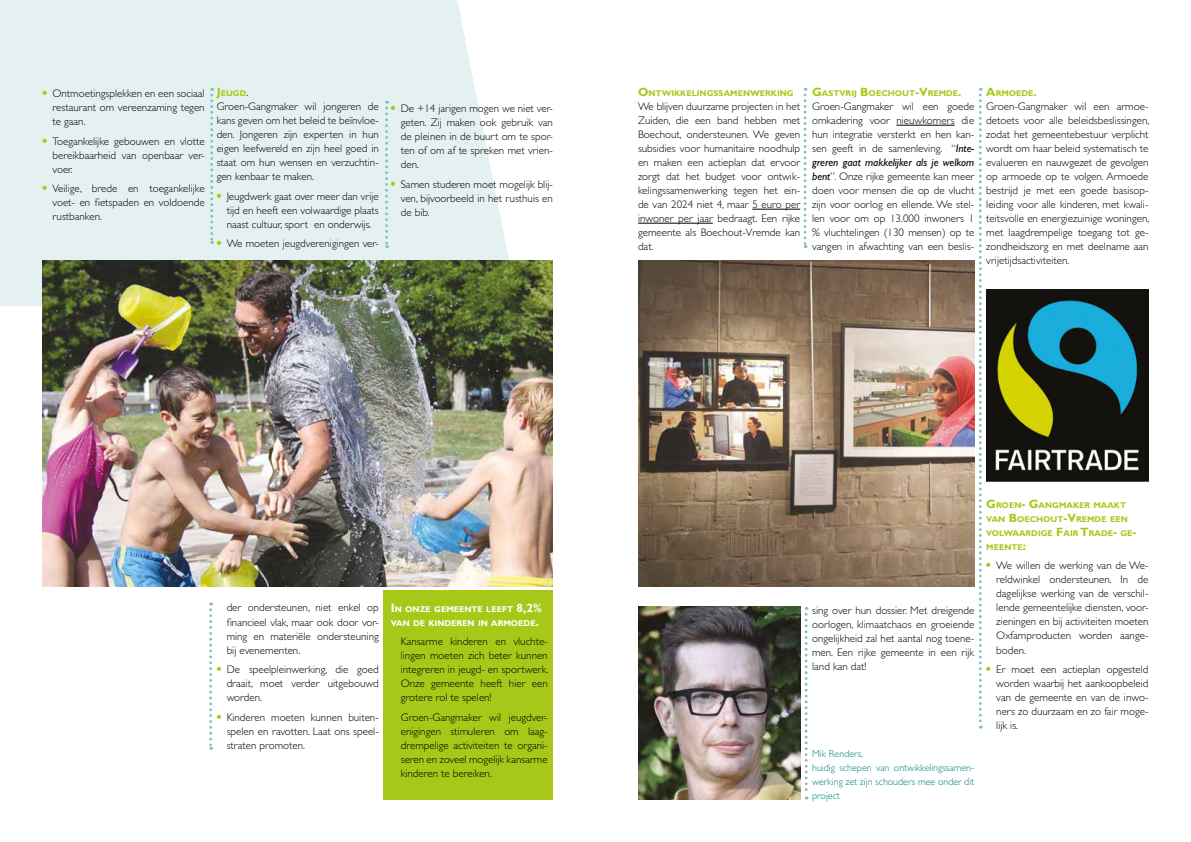
<style>
.page{position:relative;width:1191px;height:842px;background:#fff}
.page>*{position:absolute;margin:0;border:0;box-sizing:border-box;transform-origin:0 0}
.t1{font:700 12px "Gill Sans Std";color:#a8c819}
.t2{font:300 11px/14px "Gill Sans Std";color:#000;text-align:justify}
.t3{font:300 10px/14px "Gill Sans Std";color:#008379}
.t4{font:700 8.4px/14px "Gill Sans Std";color:#a8c819}
.t5{font:700 8.4px "Gill Sans Std";color:#fff}
.t6{font:700 8.4px "Gill Sans Std";letter-spacing:-.03em;color:#a8c819}
.s1{font-family:"Futura Std";font-stretch:condensed;color:#a8c819}
.s2{font-size:12px}
.s3{font-weight:300;font-size:11px;color:#000}
.s4{font-weight:400;font-style:italic}
</style>
<div class="page">
<div style="left:383px;top:590px;width:170px;height:209px;background:#a8c819"></div>
<div style="left:0;top:0;width:509px;height:308px;background:#e5f1f0"></div>
<svg style="left:210px;top:88px;width:3px;height:156px"></svg>
<svg style="left:209px;top:603px;width:3px;height:147px"></svg>
<svg style="left:385px;top:101px;width:3px;height:147px"></svg>
<img style="left:638px;top:607px;width:162px;height:192px">
<svg style="left:804px;top:607px;width:3px;height:192px"></svg>
<hr style="left:752px;top:209px;width:48px;height:1px;background:#000">
<hr style="left:638px;top:223px;width:74px;height:1px;background:#000">
<img style="left:43px;top:260px;width:510px;height:326px">
<img style="left:638px;top:260px;width:336px;height:326px">
<hr style="left:896px;top:125px;width:58px;height:1px;background:#000">
<svg style="left:979px;top:88px;width:2px;height:641px"></svg>
<img style="left:986px;top:289px;width:162px;height:193px">
<svg style="left:803px;top:88px;width:3px;height:160px"></svg>
<p class="t2" style="left:53px;top:86px;width:154px;text-indent:-10px"><span class="s1">•</span> Ontmoetingsplekken en een sociaal restaurant om vereenzaming tegen te gaan.</p>
<p class="t2" style="left:53px;top:134px;width:154px;text-indent:-10px"><span class="s1">•</span> Toegankelijke gebouwen en vlotte bereikbaarheid van openbaar ver&shy;voer.</p>
<p class="t2" style="left:53px;top:182px;width:154px;text-indent:-10px"><span class="s1">•</span> Veilige, brede en toegankelijke voet- en fietspaden en voldoende rustbanken.</p>
<p class="t4" style="left:217px;top:86px;width:33px"><span class="s2">J</span>EUGD<span class="s3">.</span></p>
<p class="t2" style="left:217px;top:100px;width:164px">Groen-Gangmaker wil jongeren de kans geven om het beleid te beïnvloe&shy;den. Jongeren zijn experten in hun eigen leefwereld en zijn heel goed in staat om hun wensen en verzuchtin&shy;gen kenbaar te maken.</p>
<p class="t2" style="left:227px;top:189px;width:154px;text-indent:-10px"><span class="s1">•</span> Jeugdwerk gaat over meer dan vrije tijd en heeft een volwaardige plaats naast cultuur, sport en onderwijs.</p>
<p class="t2" style="left:217px;top:237px;width:164px"><span class="s1">•</span> We moeten jeugdverenigingen ver-</p>
<p class="t2" style="left:401px;top:101px;width:154px;text-indent:-10px"><span class="s1">•</span> De +14 jarigen mogen we niet ver&shy;geten. Zij maken ook gebruik van de pleinen in de buurt om te spor&shy;ten of om af te spreken met vrien&shy;den.</p>
<p class="t2" style="left:401px;top:177px;width:154px;text-indent:-10px"><span class="s1">•</span> Samen studeren moet mogelijk blij&shy;ven, bijvoorbeeld in het rusthuis en de bib.</p>
<p class="t4" style="left:638px;top:86px;width:100px"><span class="s2">O</span>NTWI KKELINGSSAMEN</p>
<p class="t4" style="left:750px;top:86px;width:45px">WERKIN G</p>
<p class="t2" style="left:638px;top:99px;width:164px">We blijven duurzame projecten in het Zuiden, die een band hebben met Boechout, ondersteunen. We geven subsidies voor humanitaire noodhulp en maken een actieplan dat ervoor zorgt dat het budget voor ontwik&shy;kelingssamenwerking tegen het ein&shy;de van 2024 niet 4, maar 5 euro per inwoner per jaar bedraagt. Een rijke gemeente als Boechout-Vremde kan dat.</p>
<p class="t4" style="left:812px;top:86px;width:123px"><span class="s2">G</span>ASTVRIJ <span class="s2">B</span>OECHOUT<span class="s2">-V</span>REMDE</p>
<p class="t1" style="left:958px;top:85px;width:5px">.</p>
<p class="t2" style="left:812px;top:99px;width:164px">Groen-Gangmaker wil een goede omkadering voor nieuwkomers die hun integratie versterkt en hen kan&shy;sen geeft in de samenleving. “<span class="s4">Inte&shy;greren gaat makkelijker als je welkom bent</span>”. Onze rijke gemeente kan meer doen voor mensen die op de vlucht zijn voor oorlog en ellende. We stel&shy;len voor om op 13.000 inwoners 1 % vluchtelingen (130 mensen) op te vangen in afwachting van een beslis-</p>
<p class="t4" style="left:986px;top:86px;width:52px"><span class="s2">A</span>RMOEDE<span class="s2">.</span></p>
<p class="t2" style="left:986px;top:99px;width:164px">Groen-Gangmaker wil een armoe&shy;detoets voor alle beleidsbeslissingen, zodat het gemeentebestuur verplicht wordt om haar beleid systematisch te evalueren en nauwgezet de gevolgen op armoede op te volgen. Armoede bestrijd je met een goede basisop&shy;leiding voor alle kinderen, met kwali&shy;teitsvolle en energiezuinige woningen, met laagdrempelige toegang tot ge&shy;zondheidszorg en met deelname aan vrijetijdsactiviteiten.</p>
<p class="t2" style="left:227px;top:601px;width:154px">der ondersteunen, niet enkel op financieel vlak, maar ook door vor&shy;ming en materiële ondersteuning bij evenementen.</p>
<p class="t2" style="left:227px;top:663px;width:154px;text-indent:-10px"><span class="s1">•</span> De speelpleinwerking, die goed draait, moet verder uitgebouwd worden.</p>
<p class="t2" style="left:227px;top:710px;width:154px;text-indent:-10px"><span class="s1">•</span> Kinderen moeten kunnen buiten&shy;spelen en ravotten. Laat ons speel&shy;straten promoten.</p>
<p class="t5" style="left:391px;top:604px;width:58px"><span class="s2">I</span>N ONZE GEMEEN</p>
<p class="t5" style="left:471px;top:604px;width:72px">TE LEE FT <span class="s2">8,2%</span></p>
<p class="t5" style="left:391px;top:618px;width:51px">VAN DE KINDEREN</p>
<p class="t5" style="left:478px;top:618px;width:62px">IN ARMOEDE<span class="s2">.</span></p>
<p class="t2" style="left:401px;top:635px;width:149px;text-indent:-10px"><span class="s1">•</span> Kansarme kinderen en vluchte&shy;lingen moeten zich beter kunnen integreren in jeugd- en sportwerk.<br>Onze gemeente heeft hier een grotere rol te spelen!</p>
<p class="t2" style="left:401px;top:710px;width:148px;text-indent:-10px"><span class="s1">•</span> Groen-Gangmaker wil jeugdver&shy;enigingen stimuleren om laag&shy;drempelige activiteiten te organi&shy;seren en zoveel mogelijk kansarme kinderen te bereiken.</p>
<p class="t2" style="left:812px;top:604px;width:164px">sing over hun dossier. Met dreigende oorlogen, klimaatchaos en groeiende ongelijkheid zal het aantal nog toene&shy;men. Een rijke gemeente in een rijk land kan dat!</p>
<p class="t3" style="left:812px;top:746px;width:164px">Mik Renders,<br>huidig schepen van ontwikkelingssamen&shy;werking zet zijn schouders mee onder dit project</p>
<p class="t4" style="left:986px;top:498px;width:141px"><span class="s2">G</span>ROEN <span class="s2">- G</span>ANGMAKER MAAKT<br>VAN <span class="s2">B</span>OECHOUT<span class="s2">-V</span>REMDE</p>
<p class="t4" style="left:1110px;top:512px;width:7px">EEN</p>
<p class="t6" style="left:986px;top:528px;width:45px">VOLWAARDI</p>
<p class="t4" style="left:1040px;top:526px;width:97px">GE <span class="s2">F</span>AIR <span class="s2">T</span>RADE<span class="s2">-</span> GE<span class="s2">-</span></p>
<p class="t4" style="left:986px;top:540px;width:7px">MEEN</p>
<p class="t4" style="left:1011px;top:540px;width:16px">TE<span class="s2">:</span></p>
<p class="t2" style="left:996px;top:559px;width:154px;text-indent:-10px"><span class="s1">•</span> We willen de werking van de We&shy;reldwinkel ondersteunen. In de dagelijkse werking van de verschil&shy;lende gemeentelijke diensten, voor&shy;zieningen en bij activiteiten moeten Oxfamproducten worden aange&shy;boden.</p>
<p class="t2" style="left:996px;top:663px;width:154px;text-indent:-10px"><span class="s1">•</span> Er moet een actieplan opgesteld worden waarbij het aankoopbeleid van de gemeente en van de inwo&shy;ners zo duurzaam en zo fair moge&shy;lijk is.</p>
</div>
